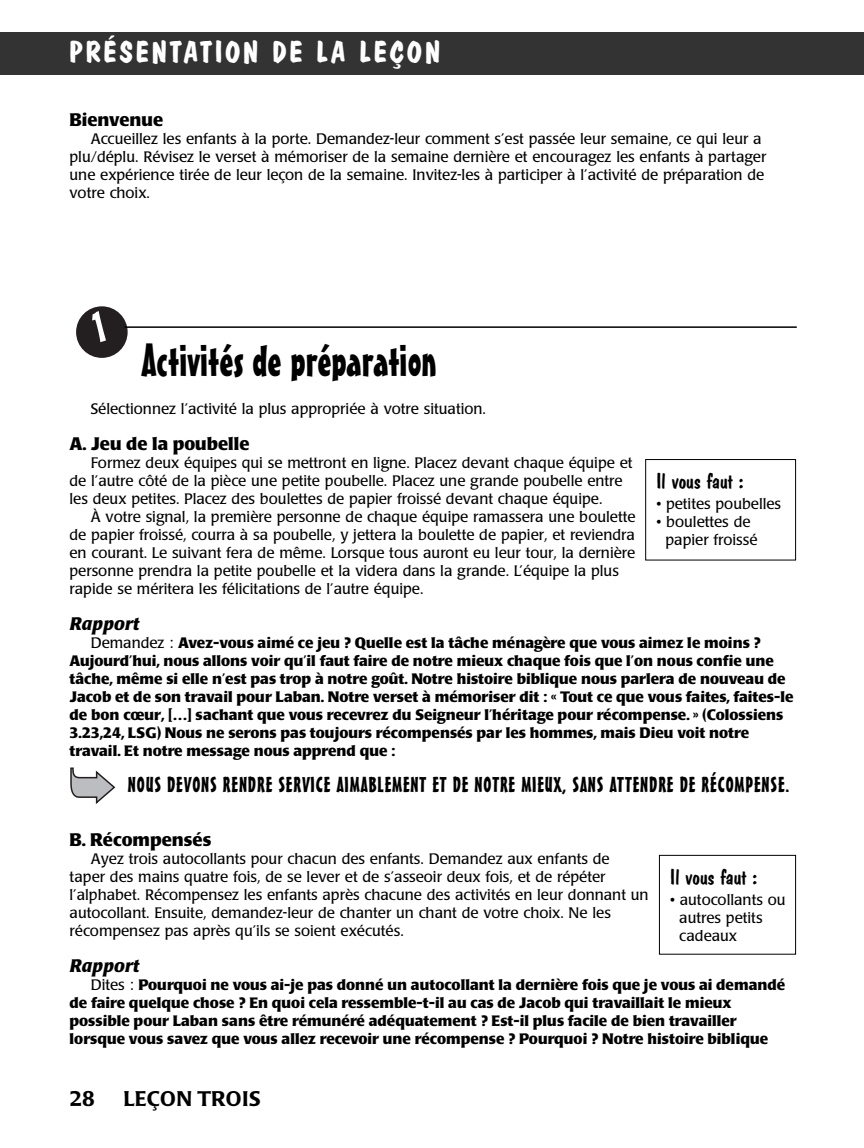
<style>
.page{position:relative;width:864px;height:1148px;background:#fff}
.page>*{position:absolute;margin:0;border:0;box-sizing:border-box;transform-origin:0 0}
.t1{font:45px "Mister Earl BT";color:#000}
.t2{font:700 30px "Dom Casual D";letter-spacing:.095em;color:#fff}
.t3{font:21px "Mister Earl BT";letter-spacing:.04em;color:#000}
.t4{font:21px "Dom Casual D";color:#000;scale:1.05 1}
.t5{font:500 21px "Poppl Laudatio";letter-spacing:.02em;color:#000}
.t6{font:700 18px "Poppl Laudatio";color:#000}
.t7{font:italic 700 18px "Poppl Laudatio";color:#000}
.t8{font:15px/18px "Poppl Laudatio";color:#000}
.t9{font:700 15px/18px "Poppl Laudatio";color:#000}
.s1{font-weight:400}
</style>
<div class="page">
<hr style="left:125px;top:326px;width:672px;height:2px;background:#000">
<div style="left:0;top:32px;width:864px;height:42px;background:#333"></div>
<svg style="left:70px;top:767px;width:45px;height:37px"></svg>
<div style="left:645px;top:459px;width:151px;height:101px;border:1px solid #000"></div>
<div style="left:659px;top:855px;width:137px;height:99px;border:1px solid #000"></div>
<svg style="left:76px;top:306px;width:52px;height:52px"></svg>
<h2 class="t2" style="left:70px;top:34px;width:372px">PRÉSENTATION DE LA LEÇON</h2>
<p class="t6" style="left:70px;top:113px;width:95px">Bienvenue</p>
<p class="t8" style="left:70px;top:131px;width:698px;text-indent:21px">Accueillez les enfants à la porte. Demandez-leur comment s’est passée leur semaine, ce qui leur a plu/déplu. Révisez le verset à mémoriser de la semaine dernière et encouragez les enfants à partager une expérience tirée de leur leçon de la semaine. Invitez-les à participer à l’activité de préparation de votre choix.</p>
<h1 class="t1" style="left:142px;top:343px;width:297px">Activités de préparation</h1>
<p class="t8" style="left:91px;top:401px;width:397px">Sélectionnez l’activité la plus appropriée à votre situation.</p>
<p class="t6" style="left:70px;top:437px;width:182px">A. Jeu de la poubelle</p>
<p class="t8" style="left:70px;top:455px;width:565px;text-indent:21px">Formez deux équipes qui se mettront en ligne. Placez devant chaque équipe et de l’autre côté de la pièce une petite poubelle. Placez une grande poubelle entre les deux petites. Placez des boulettes de papier froissé devant chaque équipe.</p>
<p class="t8" style="left:70px;top:509px;width:568px;text-indent:21px">À votre signal, la première personne de chaque équipe ramassera une boulette de papier froissé, courra à sa poubelle, y jettera la boulette de papier, et reviendra en courant. Le suivant fera de même. Lorsque tous auront eu leur tour, la dernière personne prendra la petite poubelle et la videra dans la grande. L’équipe la plus rapide se méritera les félicitations de l’autre équipe.</p>
<p class="t7" style="left:70px;top:617px;width:71px">Rapport</p>
<p class="t9" style="left:70px;top:635px;width:725px;text-indent:21px"><span class="s1">Demandez :</span> Avez-vous aimé ce jeu ? Quelle est la tâche ménagère que vous aimez le moins ?<br>Aujourd’hui, nous allons voir qu’il faut faire de notre mieux chaque fois que l’on nous confie une tâche, même si elle n’est pas trop à notre goût. Notre histoire biblique nous parlera de nouveau de Jacob et de son travail pour Laban. Notre verset à mémoriser dit : « Tout ce que vous faites, faites-le de bon cœur, […] sachant que vous recevrez du Seigneur l’héritage pour récompense. » (Colossiens 3.23,24, LSG) Nous ne serons pas toujours récompensés par les hommes, mais Dieu voit notre travail. Et notre message nous apprend que :</p>
<h3 class="t3" style="left:128px;top:777px;width:663px">NOUS DEVONS RENDRE SERVICE AIMABLEMENT ET DE NOTRE MIEUX, SANS ATTENDRE DE RÉCOMPENSE.</h3>
<p class="t6" style="left:70px;top:833px;width:143px">B. Récompensés</p>
<p class="t8" style="left:70px;top:851px;width:581px;text-indent:21px">Ayez trois autocollants pour chacun des enfants. Demandez aux enfants de taper des mains quatre fois, de se lever et de s’asseoir deux fois, et de répéter l’alphabet. Récompensez les enfants après chacune des activités en leur donnant un autocollant. Ensuite, demandez-leur de chanter un chant de votre choix. Ne les récompensez pas après qu’ils se soient exécutés.</p>
<p class="t7" style="left:70px;top:959px;width:71px">Rapport</p>
<p class="t9" style="left:70px;top:977px;width:717px;text-indent:21px"><span class="s1">Dites :</span> Pourquoi ne vous ai-je pas donné un autocollant la dernière fois que je vous ai demandé de faire quelque chose ? En quoi cela ressemble-t-il au cas de Jacob qui travaillait le mieux possible pour Laban sans être rémunéré adéquatement ? Est-il plus facile de bien travailler lorsque vous savez que vous allez recevoir une récompense ? Pourquoi ? Notre histoire biblique</p>
<h3 class="t4" style="left:657px;top:468px;width:84px">Il vous faut :</h3>
<p class="t8" style="left:657px;top:496px;width:126px">• petites poubelles</p>
<p class="t8" style="left:666px;top:514px;width:93px;text-indent:-9px">• boulettes de papier froissé</p>
<h3 class="t4" style="left:670px;top:864px;width:84px">Il vous faut :</h3>
<p class="t8" style="left:679px;top:891px;width:108px;text-indent:-9px">• autocollants ou autres petits cadeaux</p>
<h3 class="t5" style="left:70px;top:1090px;width:27px">28</h3>
<h3 class="t5" style="left:124px;top:1090px;width:139px">LEÇON TROIS</h3>
</div>
